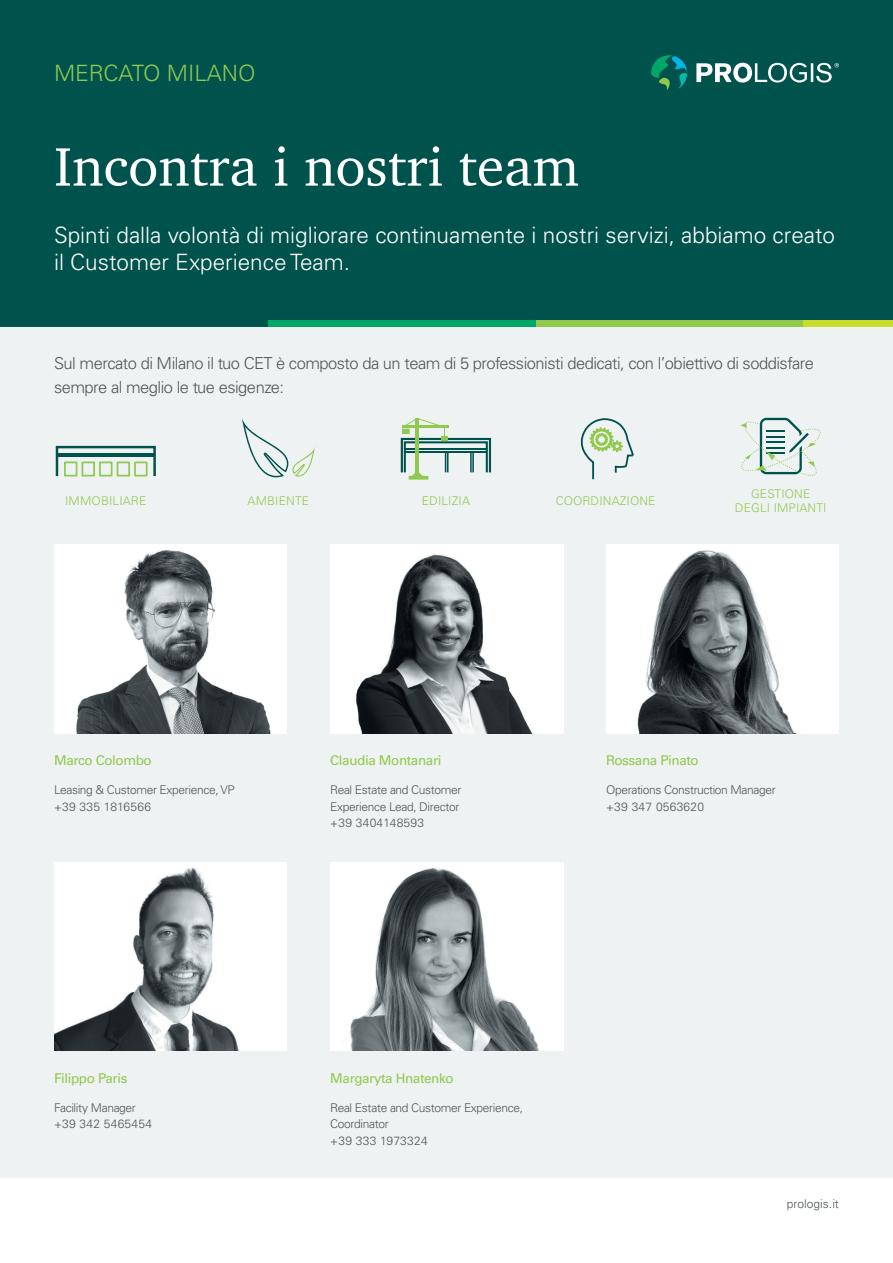
<style>
.page{position:relative;width:893px;height:1263px;background:#fff}
.page>*{position:absolute;margin:0;border:0;box-sizing:border-box;transform-origin:0 0}
.t1{font:55.5px "Charter";color:#fff}
.t2{font:300 22.5px/27px "Univers LT Std";color:#fff}
.t3{font:300 22.5px "Univers LT Std";color:#91c94f}
.t4{font:300 16.5px/24px "Univers LT Std";letter-spacing:-.03em;color:#515557}
.t5{font:13.5px "Univers LT Std";letter-spacing:-.03em;color:#91c94f}
.t6{font:300 12px/16.5px "Univers LT Std";letter-spacing:-.03em;color:#515557}
.t7{font:300 12px/13.5px "Univers LT Std";letter-spacing:.01em;color:#91c94f;text-align:center}
.t8{font:300 12px "Univers LT Std";color:#4a5458}
</style>
<div class="page">
<div style="left:0;top:0;width:893px;height:328px;background:#00524d"></div>
<div style="left:0;top:326px;width:893px;height:852px;background:#eff2f3"></div>
<svg style="left:651px;top:55px;width:36px;height:35px"></svg>
<svg style="left:696px;top:63px;width:143px;height:20px"></svg>
<img style="left:54px;top:862px;width:233px;height:188px">
<div style="left:330px;top:862px;width:233px;height:188px;background:#fff"></div>
<img style="left:349px;top:868px;width:190px;height:182px">
<img style="left:606px;top:545px;width:233px;height:188px">
<img style="left:54px;top:545px;width:233px;height:188px">
<img style="left:330px;top:545px;width:233px;height:188px">
<div style="left:56px;top:446px;width:100px;height:31px;border:2px solid #00524d"></div>
<div style="left:134px;top:461px;width:14px;height:15px;border:2px solid #91c94f"></div>
<div style="left:117px;top:461px;width:13px;height:15px;border:2px solid #91c94f"></div>
<div style="left:99px;top:461px;width:14px;height:15px;border:2px solid #91c94f"></div>
<div style="left:82px;top:461px;width:13px;height:15px;border:2px solid #91c94f"></div>
<div style="left:64px;top:461px;width:13px;height:15px;border:2px solid #91c94f"></div>
<hr style="left:57px;top:453px;width:97px;height:3px;background:#00524d">
<svg style="left:242px;top:418px;width:73px;height:59px"></svg>
<svg style="left:445px;top:452px;width:1px;height:18px"></svg>
<hr style="left:447px;top:452px;width:2px;height:20px;background:#00524d">
<hr style="left:470px;top:452px;width:2px;height:20px;background:#00524d">
<hr style="left:472px;top:452px;width:2px;height:20px;background:#00524d">
<div style="left:404px;top:441px;width:84px;height:32px;border:2px solid #00524d"></div>
<div style="left:401px;top:438px;width:90px;height:35px;border:2px solid #00524d"></div>
<hr style="left:405px;top:451px;width:81px;height:1px;background:#00524d">
<hr style="left:405px;top:449px;width:81px;height:1px;background:#00524d">
<hr style="left:403px;top:425px;width:46px;height:3px;background:#91c94f">
<hr style="left:415px;top:418px;width:4px;height:58px;background:#91c94f">
<div style="left:409px;top:476px;width:19px;height:3px;border:1px solid #91c94f"></div>
<svg style="left:403px;top:418px;width:45px;height:22px"></svg>
<svg style="left:411px;top:472px;width:12px;height:4px"></svg>
<svg style="left:580px;top:418px;width:54px;height:62px"></svg>
<svg style="left:740px;top:418px;width:81px;height:58px"></svg>
<div style="left:0;top:321px;width:268px;height:6px;background:#00524d"></div>
<div style="left:268px;top:321px;width:268px;height:6px;background:#00a767"></div>
<div style="left:536px;top:321px;width:268px;height:6px;background:#91c94f"></div>
<div style="left:804px;top:321px;width:89px;height:6px;background:#cadb2f"></div>
<h2 class="t3" style="left:54px;top:60px;width:203px">MERCATO MILANO</h2>
<h1 class="t1" style="left:54px;top:119px;width:527px">Incontra i nostri team</h1>
<h2 class="t2" style="left:54px;top:221px;width:783px">Spinti dalla volontà di migliorare continuamente i nostri servizi, abbiamo creato il Customer Experience Team.</h2>
<h3 class="t4" style="left:54px;top:352px;width:761px">Sul mercato di Milano il tuo CET è composto da un team di 5 professionisti dedicati, con l’obiettivo di soddisfare sempre al meglio le tue esigenze:</h3>
<p class="t7" style="left:65px;top:494px;width:83px">IMMOBILIARE</p>
<p class="t7" style="left:248px;top:494px;width:63px">AMBIENTE</p>
<p class="t7" style="left:422px;top:494px;width:50px">EDILIZIA</p>
<p class="t7" style="left:556px;top:494px;width:101px">COORDINAZIONE</p>
<p class="t7" style="left:735px;top:487px;width:93px">GESTIONE<br>DEGLI IMPIANTI</p>
<p class="t5" style="left:54px;top:752px;width:99px">Marco Colombo</p>
<p class="t6" style="left:54px;top:782px;width:182px">Leasing &amp; Customer Experience, VP +39 335 1816566</p>
<p class="t5" style="left:330px;top:752px;width:113px">Claudia Montanari</p>
<p class="t6" style="left:330px;top:782px;width:133px">Real Estate and Customer<br>Experience Lead, Director +39 3404148593</p>
<p class="t5" style="left:606px;top:752px;width:94px">Rossana Pinato</p>
<p class="t6" style="left:606px;top:782px;width:171px">Operations Construction Manager +39 347 0563620</p>
<p class="t5" style="left:54px;top:1070px;width:75px">Filippo Paris</p>
<p class="t6" style="left:54px;top:1099px;width:100px">Facility Manager +39 342 5465454</p>
<p class="t5" style="left:330px;top:1070px;width:125px">Margaryta Hnatenko</p>
<p class="t6" style="left:330px;top:1099px;width:194px">Real Estate and Customer Experience,<br>Coordinator<br>+39 333 1973324</p>
<p class="t8" style="left:787px;top:1196px;width:54px">prologis.it</p>
</div>
